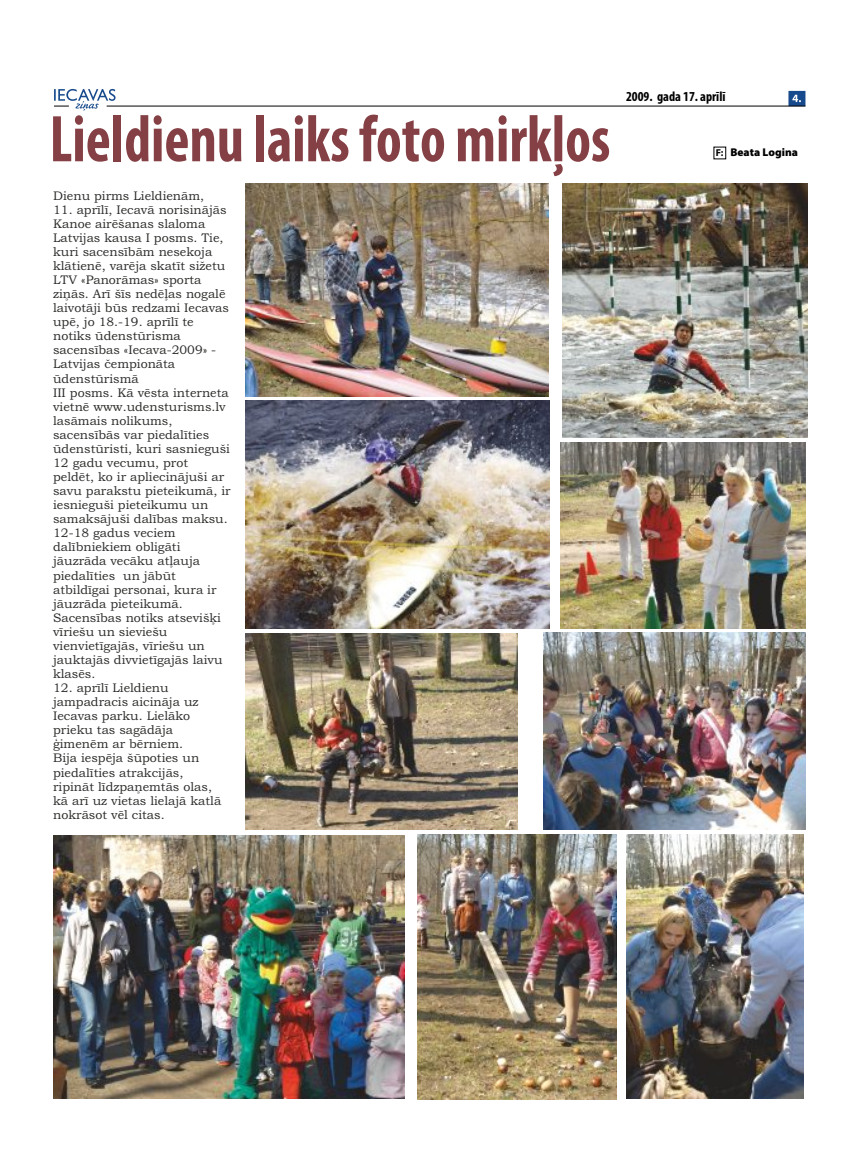
<style>
.page{position:relative;width:851px;height:1170px;background:#fff}
.page>*{position:absolute;margin:0;border:0;box-sizing:border-box;transform-origin:0 0}
.t1{font:700 condensed 66.62px "Myriad Pro";color:#854045;scale:.9 1}
.t2{font:700 condensed 13.75px "Myriad Pro";color:#000}
.t3{font:12.5px/14px "Bookman Old Style";color:#2b2b29}
.t4{font:900 11.25px "Myriad Pro";color:#000}
.s1{font-weight:700;font-size:10px}
</style>
<div class="page">
<svg style="left:54px;top:89px;width:751px;height:22px"></svg>
<img style="left:245px;top:183px;width:303px;height:213px">
<img style="left:245px;top:401px;width:304px;height:227px">
<img style="left:562px;top:183px;width:244px;height:254px">
<img style="left:417px;top:834px;width:199px;height:265px">
<img style="left:560px;top:442px;width:245px;height:186px">
<img style="left:54px;top:835px;width:350px;height:263px">
<img style="left:543px;top:633px;width:262px;height:196px">
<img style="left:626px;top:834px;width:177px;height:264px">
<img style="left:245px;top:633px;width:272px;height:196px">
<p class="t1" style="left:50px;top:111px;width:624px">Lieldienu laiks foto mirkļos</p>
<p class="t3" style="left:53px;top:189px;width:152px">Dienu pirms Lieldienām,</p>
<p class="t3" style="left:53px;top:204px;width:179px">11. aprīlī, Iecavā norisinājās<br>Kanoe airēšanas slaloma<br>Latvijas kausa I posms. Tie, kuri sacensībām nesekoja klātienē, varēja skatīt sižetu<br>LTV «Panorāmas» sporta ziņās. Arī šīs nedēļas nogalē laivotāji būs redzami Iecavas upē, jo 18.-19. aprīlī te notiks ūdenstūrisma sacensības «Iecava-2009» -<br>Latvijas čempionāta ūdenstūrismā<br>III posms. Kā vēsta interneta vietnē www.udensturisms.lv lasāmais nolikums, sacensībās var piedalīties ūdenstūristi, kuri sasnieguši<br>12 gadu vecumu, prot peldēt, ko ir apliecinājuši ar savu parakstu pieteikumā, ir iesnieguši pieteikumu un samaksājuši dalības maksu.<br>12-18 gadus veciem dalībniekiem obligāti jāuzrāda vecāku atļauja piedalīties un jābūt atbildīgai personai, kura ir jāuzrāda pieteikumā.<br>Sacensības notiks atsevišķi vīriešu un sieviešu vienvietīgajās, vīriešu un jauktajās divvietīgajās laivu klasēs.</p>
<p class="t3" style="left:53px;top:682px;width:170px">12. aprīlī Lieldienu jampadracis aicināja uz<br>Iecavas parku. Lielāko prieku tas sagādāja ģimenēm ar bērniem.<br>Bija iespēja šūpoties un piedalīties atrakcijās, ripināt līdzpaņemtās olas, kā arī uz vietas lielajā katlā nokrāsot vēl citas.</p>
<p class="t2" style="left:626px;top:91px;width:101px">2009. gada 17. aprīlī</p>
<p class="t4" style="left:715px;top:147px;width:83px"><span class="s1">F:</span> Beata Logina</p>
</div>
